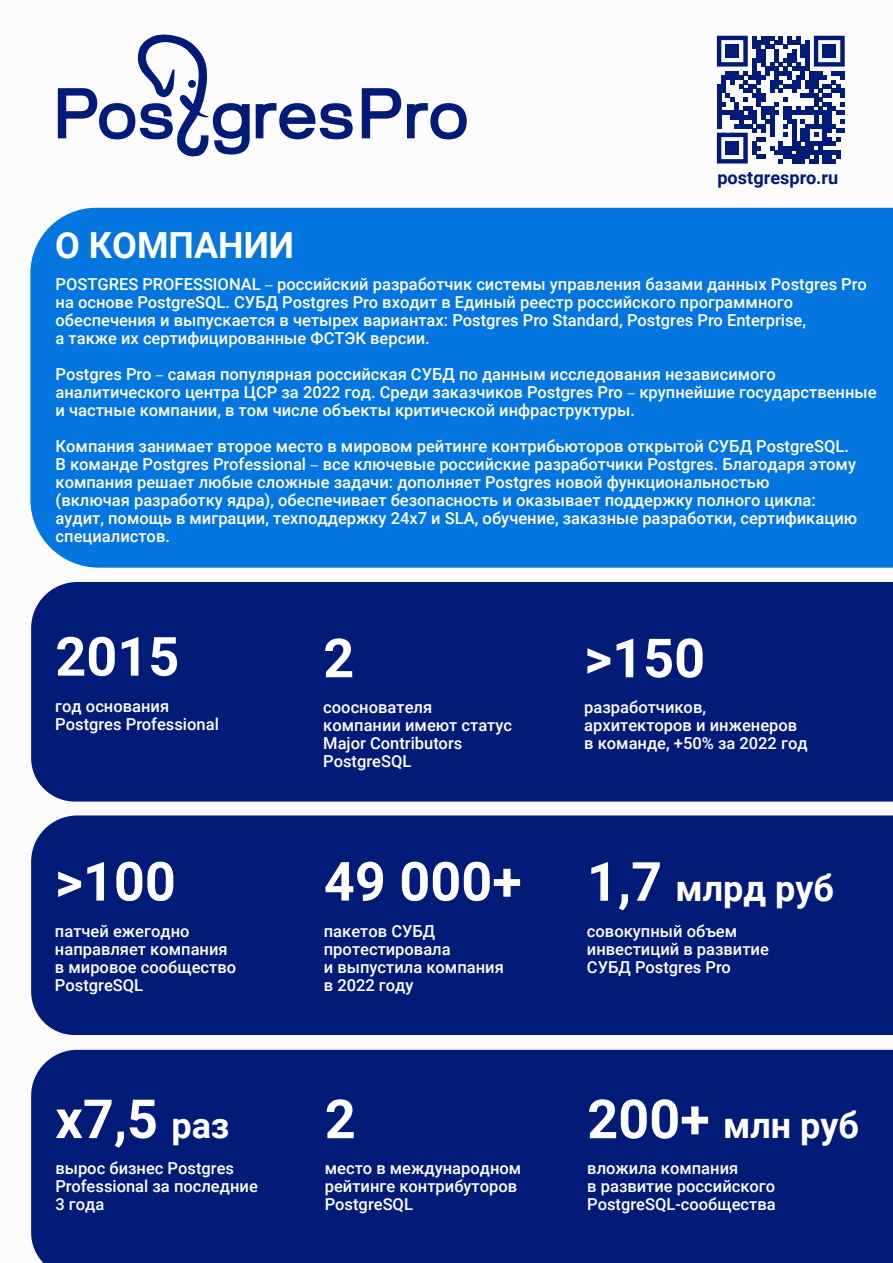
<style>
.page{position:relative;width:893px;height:1263px;background:#fff}
.page>*{position:absolute;margin:0;border:0;box-sizing:border-box;transform-origin:0 0}
.t1{font:700 54px "Roboto";color:#fff}
.t2{font:700 36px "Roboto";color:#fff}
.t3{font:700 18.15px "Roboto";color:#021b79}
.t4{font:500 16.5px/18px "Roboto";color:#fff}
.s1{font-family:"Myriad Pro";font-weight:400}
.s2{font-size:36px}
.s3{font-size:54px}
</style>
<div class="page">
<div style="left:30px;top:208px;width:863px;height:360px;background:#0575df"></div>
<svg style="left:58px;top:34px;width:295px;height:123px"></svg>
<svg style="left:362px;top:88px;width:105px;height:51px"></svg>
<div style="left:31px;top:582px;width:862px;height:219px;background:#021b79"></div>
<div style="left:31px;top:815px;width:862px;height:220px;background:#021b79"></div>
<div style="left:31px;top:1050px;width:862px;height:213px;background:#021b79"></div>
<svg style="left:717px;top:36px;width:128px;height:128px"></svg>
<div style="left:726px;top:45px;width:13px;height:13px;background:#021b79"></div>
<div style="left:823px;top:45px;width:13px;height:13px;background:#021b79"></div>
<div style="left:726px;top:141px;width:13px;height:14px;background:#021b79"></div>
<p class="t3" style="left:717px;top:165px;width:122px">postgrespro.ru</p>
<h2 class="t2" style="left:55px;top:220px;width:241px">О КОМПАНИИ</h2>
<p class="t4" style="left:56px;top:275px;width:813px">POSTGRES PROFESSIONAL <span class="s1">–</span> российский разработчик системы управления базами данных Postgres Pro на основе PostgreSQL. СУБД Postgres Pro входит в Единый реестр российского программного обеспечения и выпускается в четырех вариантах: Postgres Pro Standard, Postgres Pro Enterprise,<br>а также их сертифицированные ФСТЭК версии.</p>
<p class="t4" style="left:56px;top:365px;width:823px">Postgres Pro <span class="s1">–</span> самая популярная российская СУБД по данным исследования независимого аналитического центра ЦСР за 2022 год. Среди заказчиков Postgres Pro <span class="s1">–</span> крупнейшие государственные и частные компании, в том числе объекты критической инфраструктуры.</p>
<p class="t4" style="left:56px;top:437px;width:803px">Компания занимает второе место в мировом рейтинге контрибьюторов открытой СУБД PostgreSQL.<br>В команде Postgres Professional <span class="s1">–</span> все ключевые российские разработчики Postgres. Благодаря этому компания решает любые сложные задачи: дополняет Postgres новой функциональностью<br>(включая разработку ядра), обеспечивает безопасность и оказывает поддержку полного цикла: аудит, помощь в миграции, техподдержку 24х7 и SLA, обучение, заказные разработки, сертификацию специалистов.</p>
<h1 class="t1" style="left:55px;top:619px;width:125px">2015</h1>
<p class="t4" style="left:55px;top:696px;width:165px">год основания<br>Postgres Professional</p>
<h1 class="t1" style="left:55px;top:843px;width:122px">&gt;100</h1>
<p class="t4" style="left:55px;top:921px;width:183px">патчей ежегодно направляет компания в мировое сообщество<br>PostgreSQL</p>
<h1 class="t1" style="left:55px;top:1081px;width:176px">х7,5 <span class="s2">раз</span></h1>
<p class="t4" style="left:55px;top:1158px;width:204px">вырос бизнес Postgres<br>Professional за последние<br>3 года</p>
<h1 class="t1" style="left:323px;top:620px;width:32px">2</h1>
<p class="t4" style="left:323px;top:698px;width:190px">сооснователя компании имеют статус<br>Major Contributors<br>PostgreSQL</p>
<h1 class="t1" style="left:324px;top:843px;width:199px">49 000+</h1>
<p class="t4" style="left:324px;top:921px;width:181px">пакетов СУБД протестировала<br>и выпустила компания в 2022 году</p>
<h1 class="t1" style="left:325px;top:1081px;width:32px">2</h1>
<p class="t4" style="left:325px;top:1159px;width:198px">место в международном рейтинге контрибуторов<br>PostgreSQL</p>
<h1 class="t1" style="left:584px;top:620px;width:122px">&gt;150</h1>
<p class="t4" style="left:584px;top:698px;width:225px">разработчиков, архитекторов и инженеров в команде, +50% за 2022 год</p>
<h2 class="t2" style="left:587px;top:863px;width:249px"><span class="s3">1,7</span> млрд руб</h2>
<p class="t4" style="left:587px;top:921px;width:184px">совокупный объем инвестиций в развитие<br>СУБД Postgres Pro</p>
<h2 class="t2" style="left:587px;top:1100px;width:273px"><span class="s3">200+</span> млн руб</h2>
<p class="t4" style="left:587px;top:1159px;width:190px">вложила компания<br>в развитие российского<br>PostgreSQL-сообщества</p>
</div>
